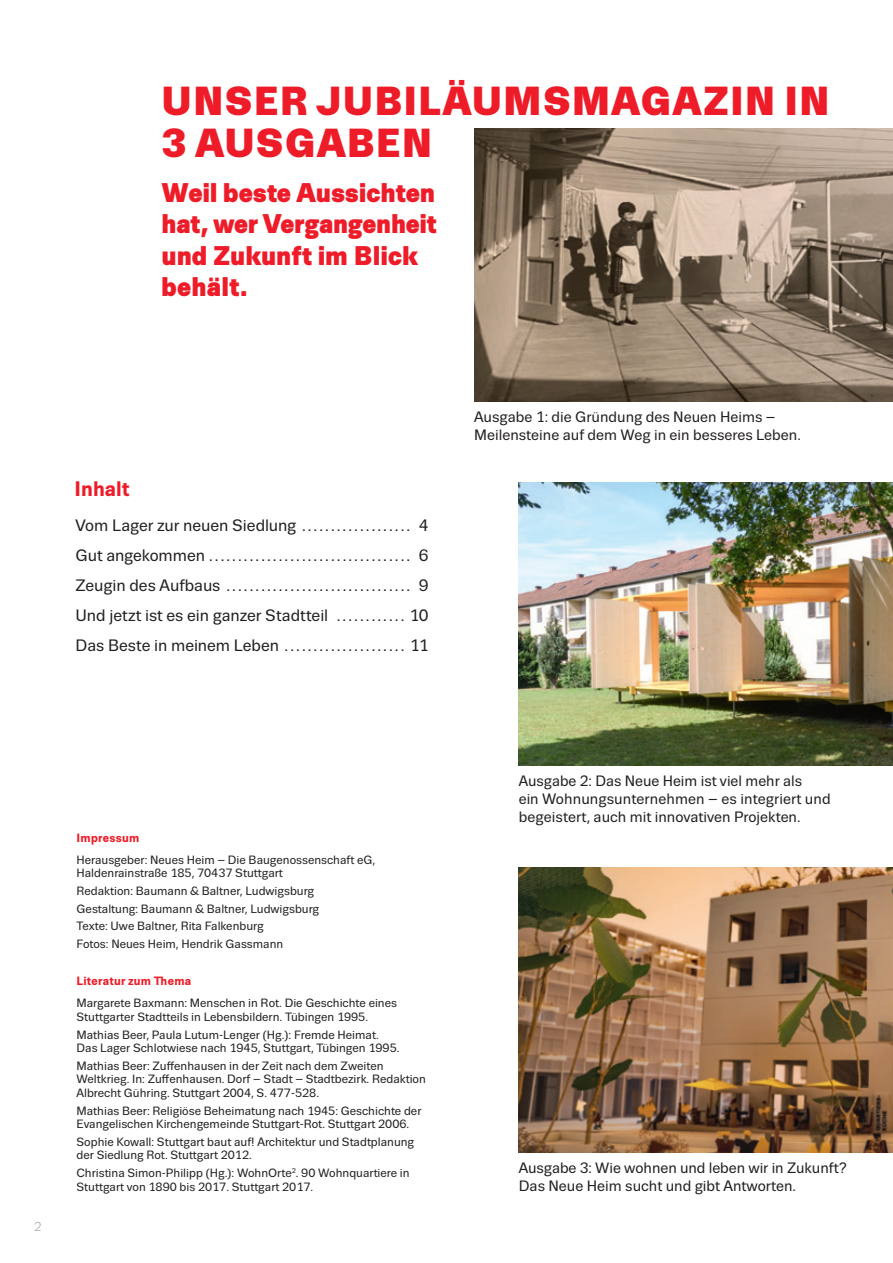
<style>
.page{position:relative;width:893px;height:1263px;background:#fff}
.page>*{position:absolute;margin:0;border:0;box-sizing:border-box;transform-origin:0 0}
.Überschrift_1__neu{font:900 40.5px "Trivia Sans";letter-spacing:.025em;color:#ee1c28}
.Überschrift_1__neu-2{font:900 27px/31.5px "Trivia Sans";letter-spacing:-.005em;color:#ee1c28}
.Ueberschrift_1{font:700 21px "Trivia Sans";color:#ee1c28}
.t1{font:16.5px "Trivia Sans";letter-spacing:-.005em;color:#231f20}
.BU{font:15px/18px "Trivia Sans";color:#231f20}
.Bildutnerschrift{font:15px/18px "Trivia Sans";color:#231f20}
.t2{font:12.75px "Trivia Sans";color:#a8a89d}
.t3{font:12px/13.5px "Trivia Sans";color:#231f20}
.t4{font:700 12px "Trivia Sans";letter-spacing:.02em;color:#ee1c28}
</style>
<div class="page">
<img style="left:474px;top:129px;width:419px;height:272px">
<img style="left:519px;top:482px;width:374px;height:284px">
<img style="left:519px;top:867px;width:374px;height:286px">
<p class="Überschrift_1__neu" style="left:162px;top:78px;width:669px">UNSER JUBILÄUMSMAGAZIN IN</p>
<p class="Überschrift_1__neu" style="left:162px;top:120px;width:272px">3 AUSGABEN</p>
<p class="Überschrift_1__neu-2" style="left:162px;top:178px;width:277px">Weil beste Aussichten hat, wer Vergangenheit und Zukunft im Blick behält.</p>
<p class="Ueberschrift_1" style="left:74px;top:477px;width:56px">Inhalt</p>
<p class="t1" style="left:75px;top:517px;width:354px">Vom Lager zur neuen Siedlung ................... 4</p>
<p class="t1" style="left:75px;top:547px;width:354px">Gut angekommen ................................... 6</p>
<p class="t1" style="left:75px;top:577px;width:354px">Zeugin des Aufbaus ................................ 9</p>
<p class="t1" style="left:75px;top:607px;width:354px">Und jetzt ist es ein ganzer Stadtteil ............ 10</p>
<p class="t1" style="left:75px;top:637px;width:354px">Das Beste in meinem Leben ..................... 11</p>
<p class="Bildutnerschrift" style="left:474px;top:408px;width:328px">Ausgabe 1: die Gründung des Neuen Heims –<br>Meilensteine auf dem Weg in ein besseres Leben.</p>
<p class="t2" style="left:34px;top:1220px;width:9px">2</p>
<p class="t4" style="left:77px;top:831px;width:64px">Impressum</p>
<p class="t3" style="left:77px;top:853px;width:300px">Herausgeber: Neues Heim – Die Baugenossenschaft eG,<br>Haldenrainstraße 185, 70437 Stuttgart</p>
<p class="t3" style="left:77px;top:884px;width:239px">Redaktion: Baumann &amp; Baltner, Ludwigsburg</p>
<p class="t3" style="left:77px;top:902px;width:244px">Gestaltung: Baumann &amp; Baltner, Ludwigsburg</p>
<p class="t3" style="left:77px;top:920px;width:189px">Texte: Uwe Baltner, Rita Falkenburg</p>
<p class="t3" style="left:77px;top:937px;width:208px">Fotos: Neues Heim, Hendrik Gassmann</p>
<p class="t4" style="left:77px;top:975px;width:116px">Literatur zum Thema</p>
<p class="t3" style="left:77px;top:997px;width:322px">Margarete Baxmann: Menschen in Rot. Die Geschichte eines<br>Stuttgarter Stadtteils in Lebensbildern. Tübingen 1995.</p>
<p class="t3" style="left:77px;top:1028px;width:324px">Mathias Beer, Paula Lutum-Lenger (Hg.): Fremde Heimat.<br>Das Lager Schlotwiese nach 1945, Stuttgart, Tübingen 1995.</p>
<p class="t3" style="left:77px;top:1059px;width:351px">Mathias Beer: Zuffenhausen in der Zeit nach dem Zweiten<br>Weltkrieg. In: Zuffenhausen. Dorf – Stadt – Stadtbezirk. Redaktion<br>Albrecht Gühring. Stuttgart 2004, S. 477-528.</p>
<p class="t3" style="left:77px;top:1104px;width:346px">Mathias Beer: Religiöse Beheimatung nach 1945: Geschichte der<br>Evangelischen Kirchengemeinde Stuttgart-Rot. Stuttgart 2006.</p>
<p class="t3" style="left:77px;top:1135px;width:339px">Sophie Kowall: Stuttgart baut auf! Architektur und Stadtplanung der Siedlung Rot. Stuttgart 2012.</p>
<p class="t3" style="left:77px;top:1166px;width:335px">Christina Simon-Philipp (Hg.): WohnOrte<sup>2</sup>. 90 Wohnquartiere in<br>Stuttgart von 1890 bis 2017. Stuttgart 2017.</p>
<p class="BU" style="left:519px;top:772px;width:313px">Ausgabe 2: Das Neue Heim ist viel mehr als<br>ein Wohnungsunternehmen – es integriert und begeistert, auch mit innovativen Projekten.</p>
<p class="BU" style="left:519px;top:1159px;width:330px">Ausgabe 3: Wie wohnen und leben wir in Zukunft?<br>Das Neue Heim sucht und gibt Antworten.</p>
</div>
